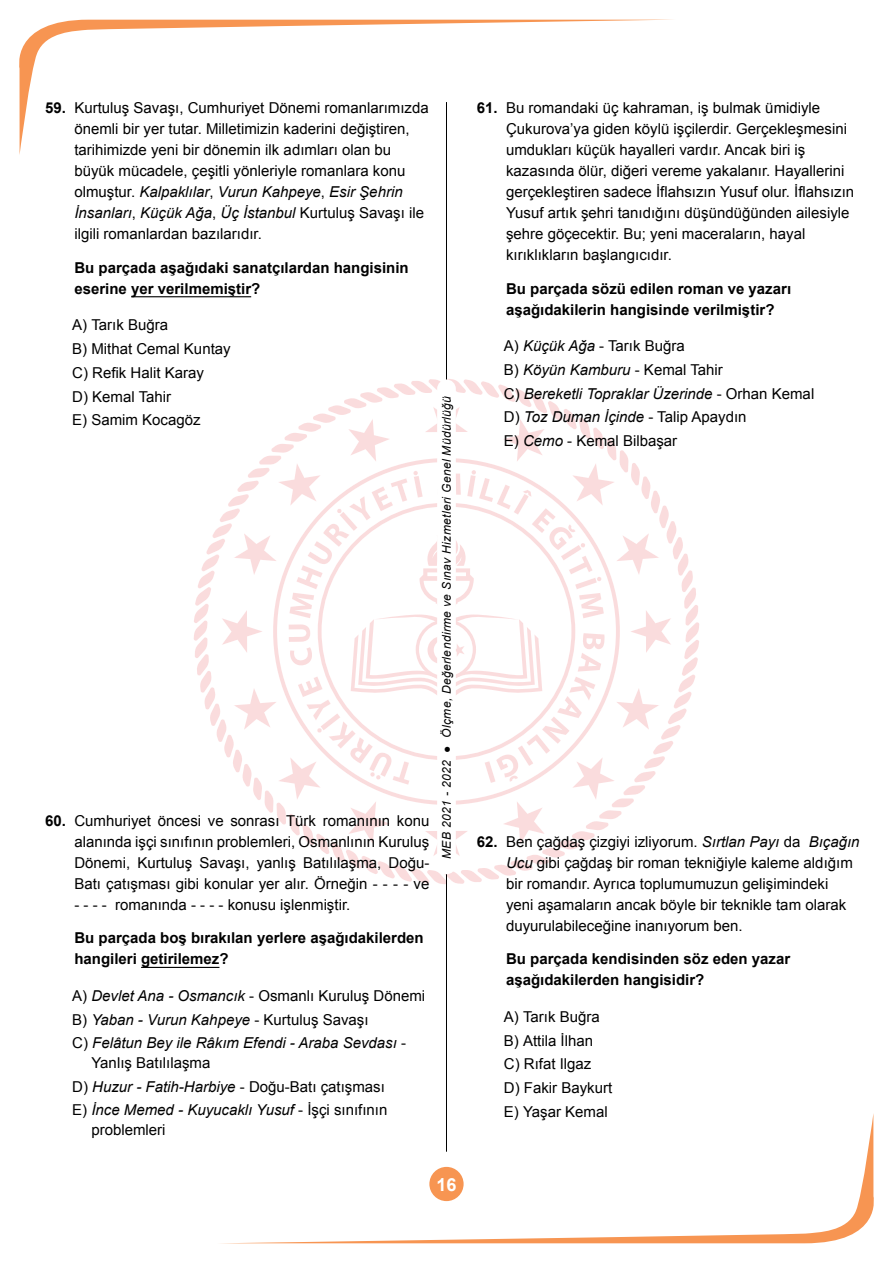
<style>
.page{position:relative;width:893px;height:1263px;background:#fff}
.page>*{position:absolute;margin:0;border:0;box-sizing:border-box;transform-origin:0 0}
.t1{font:700 18px "Arial";color:#fff}
.t2{font:15px/21px "Arial";color:#000}
.t3{font:700 15px/21px "Arial";color:#000}
.t4{font:italic 15px/23.7px "Arial";color:#000}
.t5{font:italic 12px "Arial";letter-spacing:.03em;color:#000}
.s1{font-weight:700}
.s2{font-style:italic}
.s3{font-style:normal}
</style>
<div class="page">
<svg style="left:187px;top:372px;width:519px;height:519px"></svg>
<svg style="left:19px;top:20px;width:632px;height:135px"></svg>
<svg style="left:243px;top:1114px;width:631px;height:129px"></svg>
<hr style="left:446px;top:102px;width:1px;height:1050px;background:#000">
<div style="left:437px;top:379px;width:19px;height:495px;background:#fff;border-radius:9px"></div>
<hr style="left:131px;top:296px;width:120px;height:1px;background:#000">
<hr style="left:141px;top:967px;width:78px;height:1px;background:#000">
<p class="t2" style="left:74px;top:97px;width:356px;text-indent:-29px"><span class="s1">59.</span> Kurtuluş Savaşı, Cumhuriyet Dönemi romanlarımızda önemli bir yer tutar. Milletimizin kaderini değiştiren, tarihimizde yeni bir dönemin ilk adımları olan bu büyük mücadele, çeşitli yönleriyle romanlara konu olmuştur. <span class="s2">Kalpaklılar</span>, <span class="s2">Vurun Kahpeye</span>, <span class="s2">Esir Şehrin İnsanları</span>, <span class="s2">Küçük Ağa</span>, <span class="s2">Üç İstanbul</span> Kurtuluş Savaşı ile ilgili romanlardan bazılarıdır.</p>
<p class="t3" style="left:74px;top:257px;width:336px">Bu parçada aşağıdaki sanatçılardan hangisinin eserine yer verilmemiştir?</p>
<p class="t2" style="left:72px;top:313px;width:160px;line-height:23.7px">A) Tarık Buğra<br>B) Mithat Cemal Kuntay<br>C) Refik Halit Karay<br>D) Kemal Tahir<br>E) Samim Kocagöz</p>
<p class="t2" style="left:74px;top:810px;width:357px;text-align:justify;text-indent:-29px"><span class="s1">60.</span> Cumhuriyet öncesi ve sonrası Türk romanının konu alanında işçi sınıfının problemleri, Osmanlının Kuruluş Dönemi, Kurtuluş Savaşı, yanlış Batılılaşma, Doğu-Batı çatışması gibi konular yer alır. Örneğin - - - - ve</p>
<p class="t2" style="left:74px;top:894px;width:277px">- - - - romanında - - - - konusu işlenmiştir.</p>
<p class="t3" style="left:74px;top:928px;width:351px">Bu parçada boş bırakılan yerlere aşağıdakilerden hangileri getirilemez?</p>
<p class="t4" style="left:72px;top:984px;width:354px"><span class="s3">A)</span> Devlet Ana - Osmancık <span class="s3">- Osmanlı Kuruluş Dönemi<br>B)</span> Yaban - Vurun Kahpeye <span class="s3">- Kurtuluş Savaşı<br>C)</span> Felâtun Bey ile Râkım Efendi - Araba Sevdası <span class="s3">-</span></p>
<p class="t2" style="left:72px;top:1051px;width:317px;line-height:23.7px;text-indent:19px">Yanlış Batılılaşma<br>D) <span class="s2">Huzur - Fatih-Harbiye</span> - Doğu-Batı çatışması<br>E) <span class="s2">İnce Memed - Kuyucaklı Yusuf</span> - İşçi sınıfının</p>
<p class="t2" style="left:91px;top:1119px;width:76px">problemleri</p>
<p class="t5" style="left:439px;top:859px;width:465px;rotate:-90deg">MEB 2021 - 2022 ● Ölçme, Değerlendirme ve Sınav Hizmetleri Genel Müdürlüğü</p>
<p class="t1" style="left:437px;top:1172px;width:22px">16</p>
<p class="t2" style="left:506px;top:97px;width:350px;text-indent:-29px"><span class="s1">61.</span> Bu romandaki üç kahraman, iş bulmak ümidiyle Çukurova’ya giden köylü işçilerdir. Gerçekleşmesini umdukları küçük hayalleri vardır. Ancak biri iş kazasında ölür, diğeri vereme yakalanır. Hayallerini gerçekleştiren sadece İflahsızın Yusuf olur. İflahsızın Yusuf artık şehri tanıdığını düşündüğünden ailesiyle şehre göçecektir. Bu; yeni maceraların, hayal kırıklıkların başlangıcıdır.</p>
<p class="t3" style="left:506px;top:278px;width:287px">Bu parçada sözü edilen roman ve yazarı aşağıdakilerin hangisinde verilmiştir?</p>
<p class="t2" style="left:504px;top:334px;width:312px;line-height:23.7px">A) <span class="s2">Küçük Ağa</span> - Tarık Buğra<br>B) <span class="s2">Köyün Kamburu</span> - Kemal Tahir<br>C) <span class="s2">Bereketli Topraklar Üzerinde</span> - Orhan Kemal<br>D) <span class="s2">Toz Duman İçinde</span> - Talip Apaydın<br>E) <span class="s2">Cemo</span> - Kemal Bilbaşar</p>
<p class="t2" style="left:506px;top:831px;width:355px;text-indent:-29px"><span class="s1">62.</span> Ben çağdaş çizgiyi izliyorum. <span class="s2">Sırtlan Payı</span> da <span class="s2">Bıçağın Ucu</span> gibi çağdaş bir roman tekniğiyle kaleme aldığım bir romandır. Ayrıca toplumumuzun gelişimindeki yeni aşamaların ancak böyle bir teknikle tam olarak duyurulabileceğine inanıyorum ben.</p>
<p class="t3" style="left:506px;top:949px;width:286px">Bu parçada kendisinden söz eden yazar aşağıdakilerden hangisidir?</p>
<p class="t2" style="left:504px;top:1005px;width:110px;line-height:23.7px">A) Tarık Buğra<br>B) Attila İlhan<br>C) Rıfat Ilgaz<br>D) Fakir Baykurt<br>E) Yaşar Kemal</p>
</div>
